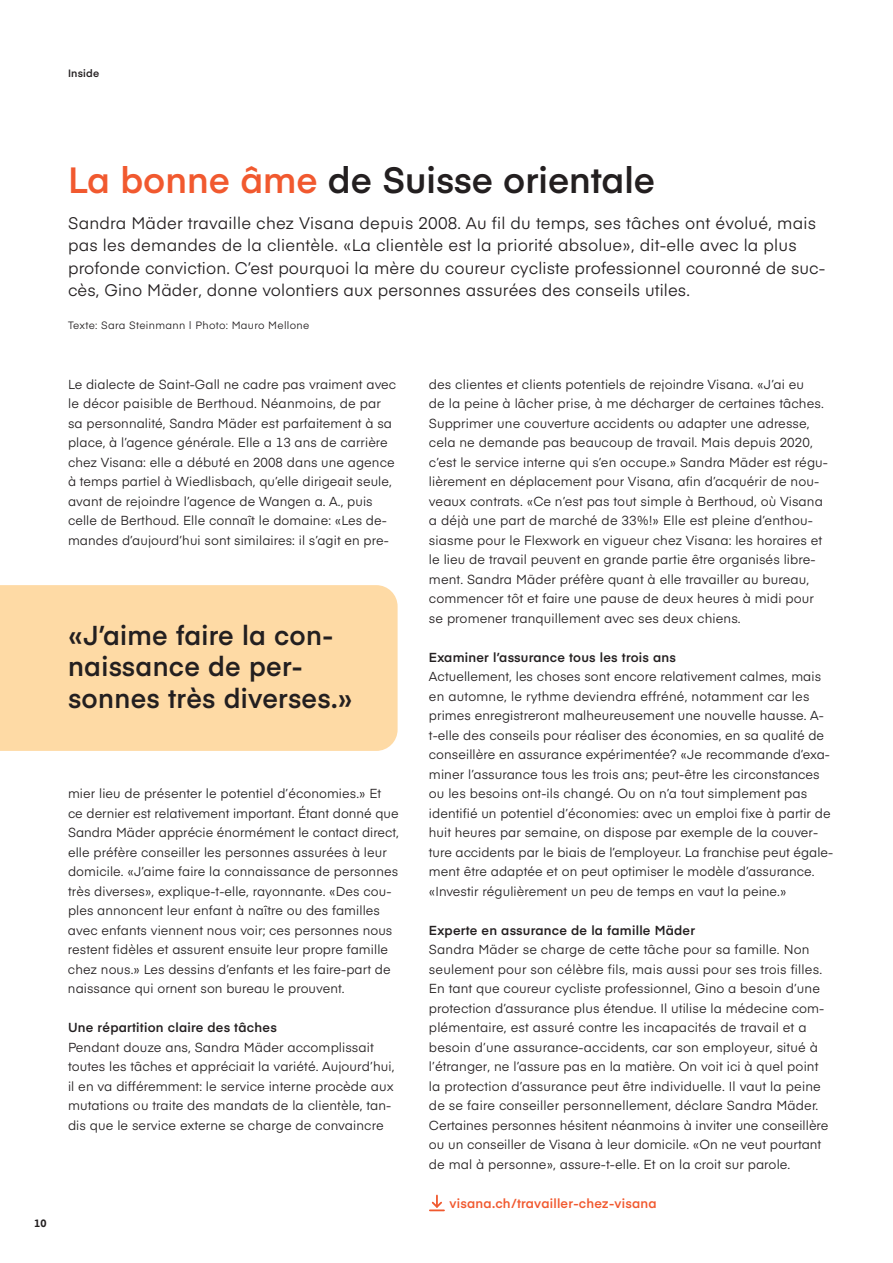
<style>
.page{position:relative;width:893px;height:1263px;background:#fff}
.page>*{position:absolute;margin:0;border:0;box-sizing:border-box;transform-origin:0 0}
.t1{font:600 36px "Eina 03";color:#231f20}
.t2{font:600 27px/31.5px "Eina 03";letter-spacing:.01em;color:#231f20}
.t3{font:16.5px/22.5px "Eina 03";letter-spacing:.005em;color:#231f20}
.t4{font:12.9px/19.5px "Eina 03";letter-spacing:.005em;color:#231f20}
.t5{font:600 12.9px "Eina 03";letter-spacing:.015em;color:#231f20}
.t6{font:600 12.9px "Eina 03";letter-spacing:.015em;color:#f1592f}
.t7{font:10.5px "Eina 03";letter-spacing:.03em;color:#231f20}
.t8{font:600 10.5px "Eina 03";letter-spacing:.015em;color:#231f20}
.t9{font:700 10.5px "Eina 03";color:#231f20}
.s1{color:#f1592f}
</style>
<div class="page">
<div style="left:0;top:585px;width:398px;height:166px;background:#fedaa5"></div>
<svg style="left:430px;top:1195px;width:14px;height:16px"></svg>
<p class="t8" style="left:68px;top:69px;width:33px">Inside</p>
<p class="t9" style="left:34px;top:1220px;width:14px">10</p>
<h1 class="t1" style="left:68px;top:167px;width:588px"><span class="s1">La bonne âme</span> de Suisse orientale</h1>
<p class="t3" style="left:68px;top:214px;width:759px">Sandra Mäder travaille chez Visana depuis 2008. Au fil du temps, ses tâches ont évolué, mais pas les demandes de la clientèle. «La clientèle est la priorité absolue», dit-elle avec la plus profonde conviction. C’est pourquoi la mère du coureur cycliste professionnel couronné de suc&shy;cès, Gino Mäder, donne volontiers aux personnes assurées des conseils utiles.</p>
<p class="t7" style="left:68px;top:322px;width:243px">Texte: Sara Steinmann | Photo: Mauro Mellone</p>
<p class="t4" style="left:68px;top:376px;width:330px">Le dialecte de Saint-Gall ne cadre pas vraiment avec le décor paisible de Berthoud. Néanmoins, de par sa personnalité, Sandra Mäder est parfaitement à sa place, à l’agence générale. Elle a 13 ans de carrière chez Visana: elle a débuté en 2008 dans une agence à temps partiel à Wiedlisbach, qu’elle dirigeait seule, avant de rejoindre l’agence de Wangen a. A., puis celle de Berthoud. Elle connaît le domaine: «Les de&shy;mandes d’aujourd’hui sont similaires: il s’agit en pre-</p>
<h2 class="t2" style="left:68px;top:622px;width:286px">«J’aime faire la con&shy;naissance de per&shy;sonnes très diverses.»</h2>
<p class="t4" style="left:68px;top:785px;width:333px">mier lieu de présenter le potentiel d’économies.» Et ce dernier est relativement important. Étant donné que Sandra Mäder apprécie énormément le contact direct, elle préfère conseiller les personnes assurées à leur domicile. «J’aime faire la connaissance de personnes très diverses», explique-t-elle, rayonnante. «Des cou&shy;ples annoncent leur enfant à naître ou des familles avec enfants viennent nous voir; ces personnes nous restent fidèles et assurent ensuite leur propre famille chez nous.» Les dessins d’enfants et les faire-part de naissance qui ornent son bureau le prouvent.</p>
<p class="t5" style="left:68px;top:1023px;width:210px">Une répartition claire des tâches</p>
<p class="t4" style="left:68px;top:1039px;width:328px">Pendant douze ans, Sandra Mäder accomplissait toutes les tâches et appréciait la variété. Aujourd’hui, il en va différemment: le service interne procède aux mutations ou traite des mandats de la clientèle, tan&shy;dis que le service externe se charge de convaincre</p>
<p class="t4" style="left:429px;top:376px;width:400px">des clientes et clients potentiels de rejoindre Visana. «J’ai eu<br>de la peine à lâcher prise, à me décharger de certaines tâches.<br>Supprimer une couverture accidents ou adapter une adresse, cela ne demande pas beaucoup de travail. Mais depuis 2020, c’est le service interne qui s’en occupe.» Sandra Mäder est régu&shy;lièrement en déplacement pour Visana, afin d’acquérir de nou&shy;veaux contrats. «Ce n’est pas tout simple à Berthoud, où Visana a déjà une part de marché de 33%!» Elle est pleine d’enthou&shy;siasme pour le Flexwork en vigueur chez Visana: les horaires et le lieu de travail peuvent en grande partie être organisés libre&shy;ment. Sandra Mäder préfère quant à elle travailler au bureau, commencer tôt et faire une pause de deux heures à midi pour se promener tranquillement avec ses deux chiens.</p>
<p class="t5" style="left:429px;top:652px;width:249px">Examiner l’assurance tous les trois ans</p>
<p class="t4" style="left:429px;top:668px;width:406px">Actuellement, les choses sont encore relativement calmes, mais en automne, le rythme deviendra effréné, notamment car les primes enregistreront malheureusement une nouvelle hausse. A&shy;t-elle des conseils pour réaliser des économies, en sa qualité de conseillère en assurance expérimentée? «Je recommande d’exa&shy;miner l’assurance tous les trois ans; peut-être les circonstances ou les besoins ont-ils changé. Ou on n’a tout simplement pas identifié un potentiel d’économies: avec un emploi fixe à partir de huit heures par semaine, on dispose par exemple de la couver&shy;ture accidents par le biais de l’employeur. La franchise peut égale&shy;ment être adaptée et on peut optimiser le modèle d’assurance. «Investir régulièrement un peu de temps en vaut la peine.»</p>
<p class="t5" style="left:429px;top:925px;width:268px">Experte en assurance de la famille Mäder</p>
<p class="t4" style="left:429px;top:941px;width:401px">Sandra Mäder se charge de cette tâche pour sa famille. Non seulement pour son célèbre fils, mais aussi pour ses trois filles.<br>En tant que coureur cycliste professionnel, Gino a besoin d’une protection d’assurance plus étendue. Il utilise la médecine com&shy;plémentaire, est assuré contre les incapacités de travail et a besoin d’une assurance-accidents, car son employeur, situé à l’étranger, ne l’assure pas en la matière. On voit ici à quel point la protection d’assurance peut être individuelle. Il vaut la peine de se faire conseiller personnellement, déclare Sandra Mäder.<br>Certaines personnes hésitent néanmoins à inviter une conseillère ou un conseiller de Visana à leur domicile. «On ne veut pourtant de mal à personne», assure-t-elle. Et on la croit sur parole.</p>
<p class="t6" style="left:450px;top:1198px;width:209px">visana.ch/travailler-chez-visana</p>
</div>
